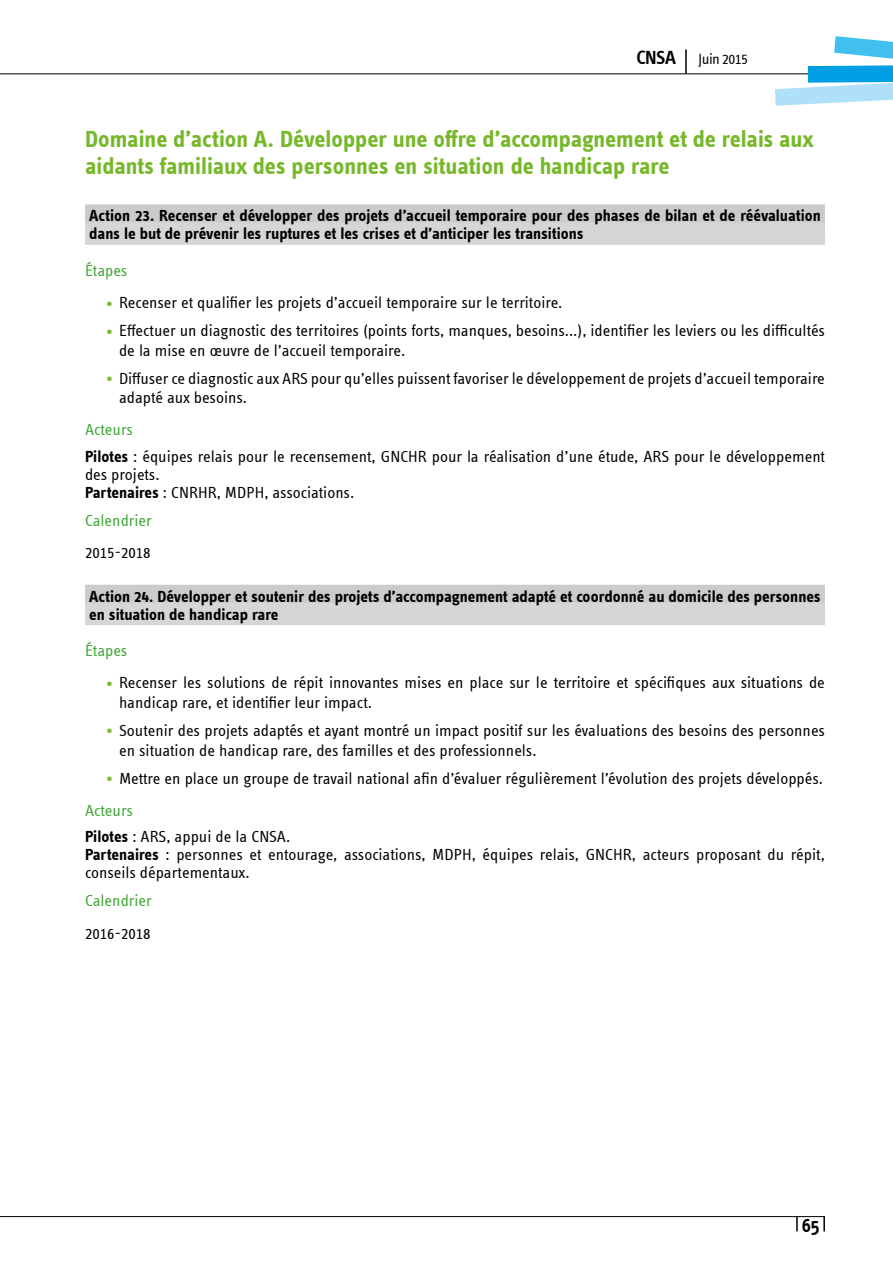
<style>
.page{position:relative;width:893px;height:1263px;background:#fff}
.page>*{position:absolute;margin:0;border:0;box-sizing:border-box;transform-origin:0 0}
.t1{font:700 24px/27px "Info Text Offc";color:#76b82a}
.t2{font:600 19.5px "Info Text";color:#000}
.t3{font:16.5px/19.5px "Info Text Offc";color:#000}
.t4{font:700 16.5px/18px "Info Text Offc";color:#000}
.t5{font:16.5px "Info Text Offc";color:#3fa535}
.t6{font:15.15px "Info Text Offc";letter-spacing:-.035em;color:#000}
.s1{font-weight:600;font-size:19.65px}
.s2{font-size:18px;color:#76b82a}
.s3{color:#3fa535}
.s4{font-weight:700}
</style>
<div class="page">
<hr style="left:0;top:1216px;width:825px;height:1px;background:#000">
<svg style="left:823px;top:1217px;width:2px;height:14px"></svg>
<svg style="left:796px;top:1216px;width:2px;height:15px"></svg>
<div style="left:85px;top:204px;width:740px;height:23px;background:#cbcbcb"></div>
<div style="left:85px;top:222px;width:740px;height:23px;background:#d6d6d6"></div>
<div style="left:85px;top:585px;width:740px;height:22px;background:#cbcbcb"></div>
<div style="left:85px;top:603px;width:740px;height:22px;background:#d6d6d6"></div>
<hr style="left:685px;top:49px;width:2px;height:25px;background:#000">
<hr style="left:0;top:73px;width:893px;height:1px;background:#000">
<svg style="left:775px;top:36px;width:118px;height:70px"></svg>
<p class="t6" style="left:636px;top:51px;width:113px"><span class="s1">CNSA</span> Juin 2015</p>
<h1 class="t1" style="left:85px;top:125px;width:730px">Domaine d’action A. Développer une offre d’accompagnement et de relais aux aidants familiaux des personnes en situation de handicap rare</h1>
<p class="t4" style="left:89px;top:207px;width:733px">Action 23. Recenser et développer des projets d’accueil temporaire pour des phases de bilan et de réévaluation dans le but de prévenir les ruptures et les crises et d’anticiper les transitions</p>
<p class="t5" style="left:85px;top:262px;width:44px">Étapes</p>
<p class="t3" style="left:106px;top:293px;width:458px"><span class="s2">•</span> Recenser et qualifier les projets d’accueil temporaire sur le territoire.</p>
<p class="t3" style="left:119px;top:321px;width:707px;text-indent:-13px"><span class="s2">•</span> Effectuer un diagnostic des territoires (points forts, manques, besoins...), identifier les leviers ou les difficultés de la mise en œuvre de l’accueil temporaire.</p>
<p class="t3" style="left:119px;top:368px;width:707px;text-indent:-13px"><span class="s2">•</span> Diffuser ce diagnostic aux ARS pour qu’elles puissent favoriser le développement de projets d’accueil temporaire adapté aux besoins.</p>
<p class="t3" style="left:85px;top:417px;width:741px;line-height:26.5px"><span class="s3">Acteurs<br></span><span class="s4">Pilotes</span> : équipes relais pour le recensement, GNCHR pour la réalisation d’une étude, ARS pour le développement</p>
<p class="t3" style="left:85px;top:465px;width:271px;line-height:18px">des projets.<br><span class="s4">Partenaires</span> : CNRHR, MDPH, associations.</p>
<p class="t5" style="left:85px;top:512px;width:68px">Calendrier</p>
<p class="t3" style="left:85px;top:543px;width:67px">2015-2018</p>
<p class="t4" style="left:89px;top:587px;width:733px">Action 24. Développer et soutenir des projets d’accompagnement adapté et coordonné au domicile des personnes en situation de handicap rare</p>
<p class="t5" style="left:85px;top:642px;width:44px">Étapes</p>
<p class="t3" style="left:119px;top:673px;width:707px;text-indent:-13px"><span class="s2">•</span> Recenser les solutions de répit innovantes mises en place sur le territoire et spécifiques aux situations de handicap rare, et identifier leur impact.</p>
<p class="t3" style="left:119px;top:721px;width:707px;text-indent:-13px"><span class="s2">•</span> Soutenir des projets adaptés et ayant montré un impact positif sur les évaluations des besoins des personnes en situation de handicap rare, des familles et des professionnels.</p>
<p class="t3" style="left:85px;top:762px;width:739px;line-height:32.2px;text-indent:21px"><span class="s2">•</span> Mettre en place un groupe de travail national afin d’évaluer régulièrement l’évolution des projets développés.<br><span class="s3">Acteurs</span></p>
<p class="t3" style="left:85px;top:828px;width:741px;line-height:18px"><span class="s4">Pilotes</span> : ARS, appui de la CNSA.<br><span class="s4">Partenaires</span> : personnes et entourage, associations, MDPH, équipes relais, GNCHR, acteurs proposant du répit, conseils départementaux.</p>
<p class="t5" style="left:85px;top:892px;width:68px">Calendrier</p>
<p class="t3" style="left:85px;top:923px;width:67px">2016-2018</p>
<p class="t2" style="left:802px;top:1214px;width:19px">65</p>
</div>
